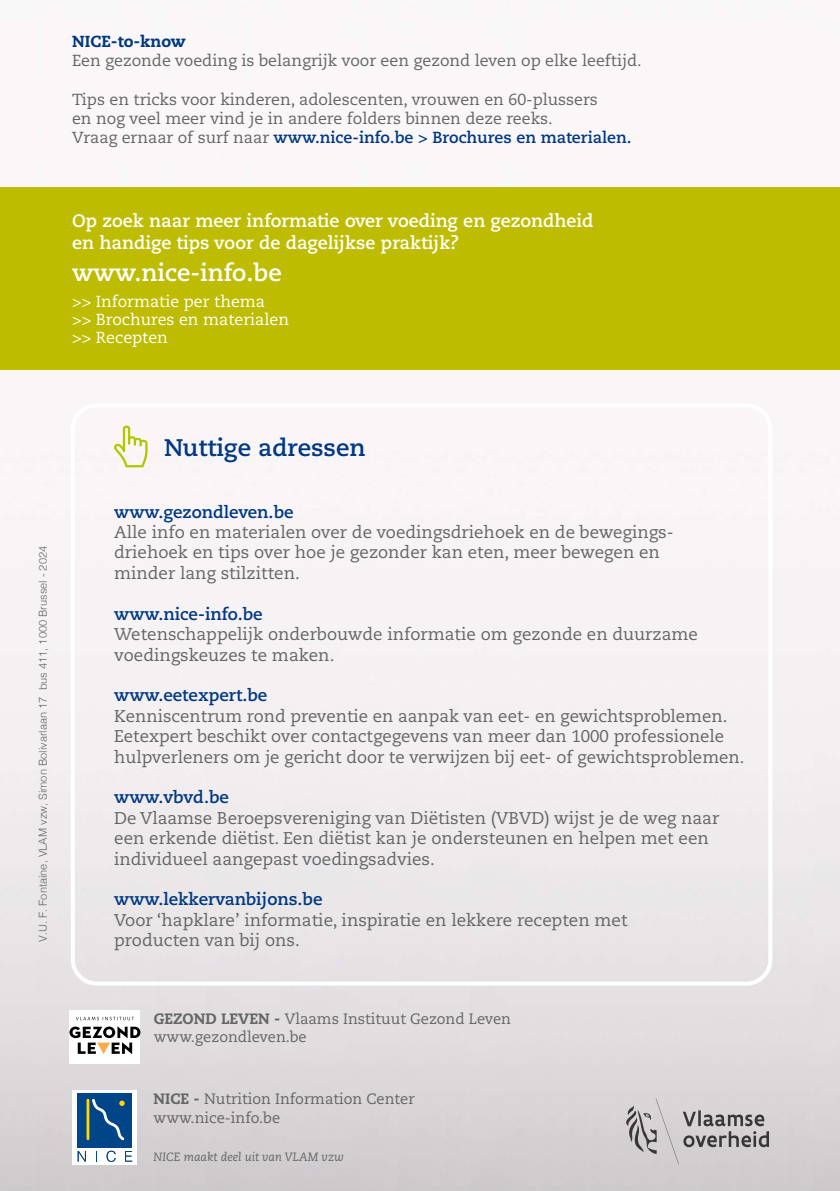
<style>
.page{position:relative;width:840px;height:1191px;background:#fff}
.page>*{position:absolute;margin:0;border:0;box-sizing:border-box;transform-origin:0 0}
.t1{font:700 24px "Caecilia LT Pro 75";color:#fff}
.t2{font:700 24px "Caecilia LT Pro 75";color:#003882}
.t3{font:700 18px/22px "Caecilia LT Pro 75";color:#fff}
.t4{font:17px/20.4px "Caecilia LT Pro 55 Roman";color:#646567}
.t5{font:700 17px "Caecilia LT Pro 75";color:#003882}
.t6{font:16px/19.2px "Caecilia LT Pro 55 Roman";color:#646567}
.t7{font:700 16px "Caecilia LT Pro 75";color:#003882}
.t8{font:16px/18px "Caecilia LT Pro 55 Roman";color:#fff}
.t9{font:800 16px "Caecilia LT Pro 85";color:#003882}
.t10{font:15px/18px "Caecilia LT Pro 55 Roman";color:#646567}
.t11{font:italic 12px "Caecilia LT Pro 56";color:#646567}
.t12{font:300 11px "Helvetica";color:#646567}
.s1{font-family:"Caecilia LT Pro 55 Roman";font-weight:400;color:#646567}
.s2{font-family:"Caecilia LT Pro 85";font-weight:800}
</style>
<div class="page">
<img style="left:0;top:5px;width:839px;height:1186px">
<div style="left:0;top:187px;width:839px;height:182px;background:#bebc00"></div>
<div style="left:69px;top:1010px;width:71px;height:53px;background:#fff"></div>
<svg style="left:69px;top:1026px;width:71px;height:28px"></svg>
<svg style="left:76px;top:1016px;width:58px;height:4px"></svg>
<div style="left:73px;top:1090px;width:64px;height:74px;background:#fff"></div>
<svg style="left:625px;top:1098px;width:143px;height:66px;background:#bebbbc"></svg>
<div style="left:71px;top:403px;width:700px;height:582px;border:4px solid #fff;border-radius:24px"></div>
<svg style="left:114px;top:425px;width:33px;height:42px"></svg>
<div style="left:78px;top:1093px;width:54px;height:54px;background:#004588"></div>
<hr style="left:86px;top:1100px;width:3px;height:38px;background:#ffd500">
<svg style="left:92px;top:1098px;width:33px;height:43px"></svg>
<svg style="left:78px;top:1151px;width:8px;height:10px"></svg>
<svg style="left:106px;top:1150px;width:10px;height:11px"></svg>
<svg style="left:125px;top:1151px;width:7px;height:10px"></svg>
<p class="t9" style="left:72px;top:30px;width:115px">NICE-to-know</p>
<p class="t6" style="left:72px;top:51px;width:571px">Een gezonde voeding is belangrijk voor een gezond leven op elke leeftijd.</p>
<p class="t6" style="left:72px;top:89px;width:527px">Tips en tricks voor kinderen, adolescenten, vrouwen en 60-plussers en nog veel meer vind je in andere folders binnen deze reeks.</p>
<p class="t7" style="left:72px;top:127px;width:560px"><span class="s1">Vraag ernaar of surf naar</span> www.nice-info.be &gt; Brochures en materialen.</p>
<p class="t3" style="left:72px;top:209px;width:522px">Op zoek naar meer informatie over voeding en gezondheid en handige tips voor de dagelijkse praktijk?</p>
<h1 class="t1" style="left:72px;top:256px;width:211px">www.nice-info.be</h1>
<p class="t8" style="left:72px;top:292px;width:218px">&gt;&gt; Informatie per thema<br>&gt;&gt; Brochures en materialen &gt;&gt; Recepten</p>
<p class="t12" style="left:33px;top:941px;width:397px;rotate:-90deg">V.U. F. Fontaine, VLAM vzw, Simon Bolivarlaan 17 bus 411, 1000 Brussel - 2024</p>
<h1 class="t2" style="left:164px;top:432px;width:203px">Nuttige adressen</h1>
<p class="t5" style="left:114px;top:500px;width:181px">www.gezondleven.be</p>
<p class="t4" style="left:114px;top:522px;width:560px">Alle info en materialen over de voedingsdriehoek en de bewegings&shy;driehoek en tips over hoe je gezonder kan eten, meer bewegen en minder lang stilzitten.</p>
<p class="t5" style="left:114px;top:602px;width:150px">www.nice-info.be</p>
<p class="t4" style="left:114px;top:624px;width:585px">Wetenschappelijk onderbouwde informatie om gezonde en duurzame voedingskeuzes te maken.</p>
<p class="t5" style="left:114px;top:684px;width:155px">www.eetexpert.be</p>
<p class="t4" style="left:114px;top:705px;width:631px">Kenniscentrum rond preventie en aanpak van eet- en gewichtsproblemen.<br>Eetexpert beschikt over contactgegevens van meer dan 1000 professionele hulpverleners om je gericht door te verwijzen bij eet- of gewichtsproblemen.</p>
<p class="t5" style="left:114px;top:786px;width:116px">www.vbvd.be</p>
<p class="t4" style="left:114px;top:807px;width:606px">De Vlaamse Beroepsvereniging van Diëtisten (VBVD) wijst je de weg naar een erkende diëtist. Een diëtist kan je ondersteunen en helpen met een individueel aangepast voedingsadvies.</p>
<p class="t5" style="left:114px;top:888px;width:210px">www.lekkervanbijons.be</p>
<p class="t4" style="left:114px;top:909px;width:514px">Voor ‘hapklare’ informatie, inspiratie en lekkere recepten met producten van bij ons.</p>
<p class="t10" style="left:154px;top:1010px;width:358px"><span class="s2">GEZOND LEVEN -</span> Vlaams Instituut Gezond Leven www.gezondleven.be</p>
<p class="t10" style="left:153px;top:1090px;width:262px"><span class="s2">NICE -</span> Nutrition Information Center www.nice-info.be</p>
<p class="t11" style="left:153px;top:1148px;width:192px">NICE maakt deel uit van VLAM vzw</p>
</div>
